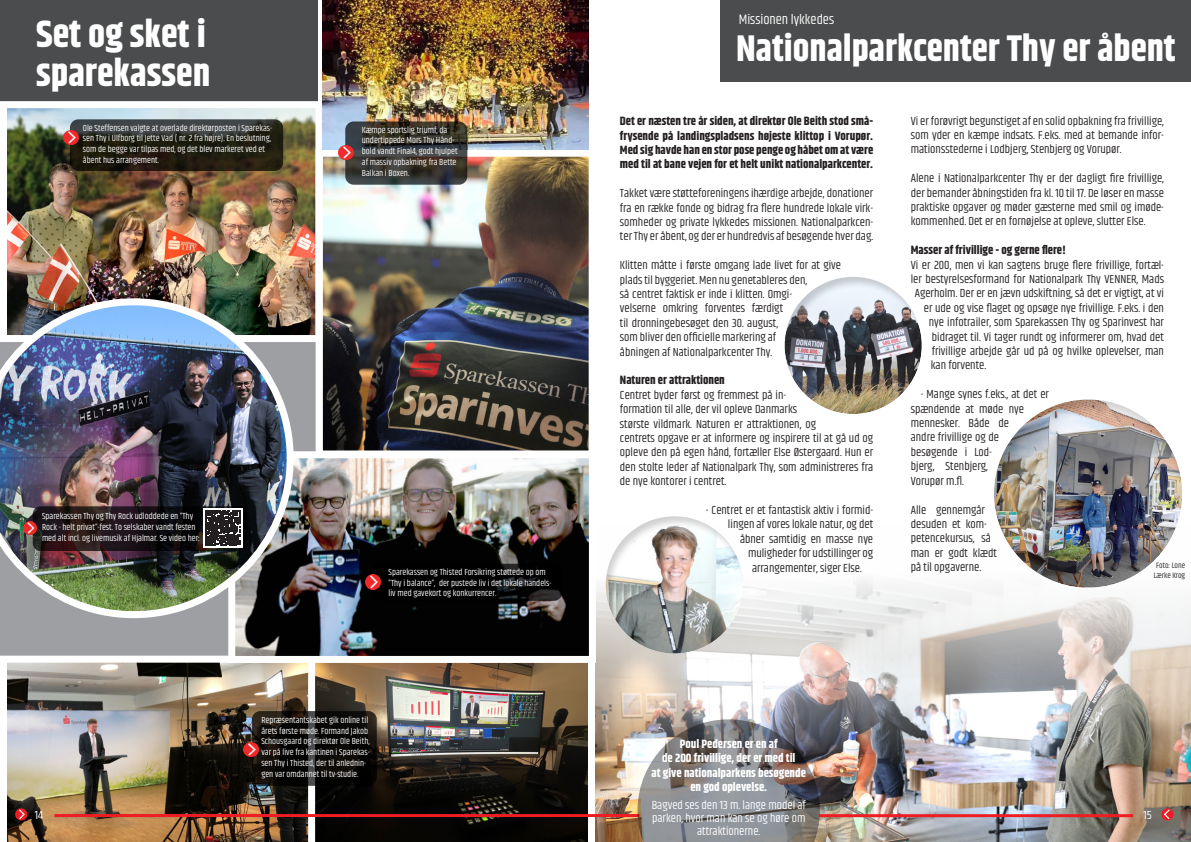
<style>
.page{position:relative;width:1191px;height:842px;background:#fff}
.page>*{position:absolute;margin:0;border:0;box-sizing:border-box;transform-origin:0 0}
.t1{font:700 38px "Khand";color:#fff}
.t2{font:700 37px "Khand";color:#fff}
.t3{font:14px "Khand";color:#fff}
.t4{font:12px/14.4px "Khand";color:#231f20}
.t5{font:700 12px/14.4px "Khand";color:#231f20;text-align:justify}
.t6{font:700 12px "Khand";color:#fff}
.t7{font:12px/13px "Khand";color:#fff;text-align:center}
.t8{font:9px/10.8px "Khand";color:#fff}
.t9{font:8px "Khand";color:#231f20}
</style>
<div class="page">
<img style="left:315px;top:663px;width:272px;height:179px">
<div style="left:0;top:306px;width:324px;height:351px;background:#9d9fa2"></div>
<img style="left:595px;top:579px;width:596px;height:263px">
<img style="left:0;top:656px;width:315px;height:186px">
<div style="left:0;top:0;width:317px;height:107px;background:#4b4c4d"></div>
<svg style="left:15px;top:808px;width:12px;height:12px"></svg>
<svg style="left:18px;top:808px;width:8px;height:12px"></svg>
<hr style="left:54px;top:814px;width:585px;height:3px;background:#ee1d23">
<img style="left:236px;top:459px;width:352px;height:196px">
<div style="left:228px;top:451px;width:368px;height:212px;border:7px solid #fff"></div>
<svg style="left:252px;top:711px;width:125px;height:75px;background:#100e0b"></svg>
<img style="left:244px;top:742px;width:15px;height:15px">
<svg style="left:372px;top:564px;width:190px;height:37px;background:#050505"></svg>
<img style="left:365px;top:575px;width:15px;height:14px">
<img style="left:8px;top:109px;width:306px;height:225px">
<div style="left:0;top:101px;width:322px;height:241px;border:7px solid #fff"></div>
<img style="left:0;top:298px;width:294px;height:320px">
<svg style="left:70px;top:119px;width:213px;height:52px;background:#28271e"></svg>
<img style="left:63px;top:130px;width:15px;height:15px">
<div style="left:1161px;top:808px;width:12px;height:12px;background:#ee1d23;border-radius:50%"></div>
<svg style="left:1162px;top:808px;width:9px;height:12px"></svg>
<div style="left:720px;top:0;width:471px;height:81px;background:#4b4c4d"></div>
<hr style="left:819px;top:814px;width:314px;height:3px;background:#ee1d23">
<div style="left:604px;top:515px;width:139px;height:139px;background:#231f20;opacity:.21"></div>
<div style="left:783px;top:275px;width:139px;height:139px;background:#231f20;opacity:.21"></div>
<div style="left:992px;top:397px;width:190px;height:191px;background:#231f20;opacity:.21"></div>
<img style="left:637px;top:719px;width:183px;height:123px">
<svg style="left:33px;top:506px;width:214px;height:45px;background:#1c1315"></svg>
<img style="left:23px;top:521px;width:14px;height:14px">
<svg style="left:203px;top:508px;width:39px;height:40px"></svg>
<svg style="left:205px;top:511px;width:35px;height:34px"></svg>
<img style="left:324px;top:157px;width:264px;height:293px">
<div style="left:316px;top:149px;width:280px;height:309px;border:7px solid #fff"></div>
<img style="left:323px;top:0;width:265px;height:149px">
<svg style="left:345px;top:121px;width:122px;height:64px;background:#393833"></svg>
<img style="left:339px;top:145px;width:14px;height:15px">
<p class="t1" style="left:36px;top:7px;width:171px">Set og sket i</p>
<p class="t1" style="left:36px;top:46px;width:176px">sparekassen</p>
<p class="t8" style="left:83px;top:123px;width:191px">Ole Steffensen valgte at overlade direktørposten i Sparekas&shy;sen Thy i Ulfborg til Jette Vad ( nr. 2 fra højre). En beslutning, som de begge var tilpas med, og det blev markeret ved et åbent hus arrangement.</p>
<p class="t8" style="left:362px;top:125px;width:97px">Kæmpe sportslig triumf, da undertippede Mors Thy Hånd&shy;bold vandt Final4, godt hjulpet af massiv opbakning fra Bette<br>Balkan i Boxen.</p>
<p class="t8" style="left:42px;top:512px;width:160px">Sparekassen Thy og Thy Rock udloddede en ”Thy<br>Rock - helt privat”-fest. To selskaber vandt festen med alt incl. og livemusik af Hjalmar. Se video her:</p>
<p class="t8" style="left:388px;top:567px;width:164px">Sparekassen og Thisted Forsikring støttede op om ”Thy i balance”, der pustede liv i det lokale handels&shy;liv med gavekort og konkurrencer.</p>
<p class="t7" style="left:35px;top:809px;width:10px">14</p>
<p class="t8" style="left:261px;top:715px;width:110px">Repræsentantskabet gik online til årets første møde. Formand Jakob Schousgaard og direktør Ole Beith, var på live fra kantinen i Sparekas&shy;sen Thy i Thisted, der til anlednin&shy;gen var omdannet til tv-studie.</p>
<p class="t3" style="left:739px;top:11px;width:97px">Missionen lykkedes</p>
<p class="t2" style="left:736px;top:22px;width:441px">Nationalparkcenter Thy er åbent</p>
<p class="t5" style="left:620px;top:114px;width:255px">Det er næsten tre år siden, at direktør Ole Beith stod små&shy;frysende på landingspladsens højeste klittop i Vorupør.<br>Med sig havde han en stor pose penge og håbet om at være med til at bane vejen for et helt unikt nationalparkcenter.</p>
<p class="t4" style="left:620px;top:187px;width:255px;text-align:justify">Takket være støtteforeningens ihærdige arbejde, donationer fra en række fonde og bidrag fra flere hundrede lokale virk&shy;somheder og private lykkedes missionen. Nationalparkcen&shy;ter Thy er åbent, og der er hundredvis af besøgende hver dag.</p>
<p class="t4" style="left:620px;top:259px;width:223px">Klitten måtte i første omgang lade livet for at give plads til byggeriet. Men nu genetableres den,<br>så centret faktisk er inde i klitten. Omgi-<br>velserne omkring forventes færdigt<br>til dronningebesøget den 30. august,<br>som bliver den officielle markering af<br>åbningen af Nationalparkcenter Thy.</p>
<p class="t5" style="left:620px;top:374px;width:106px">Naturen er attraktionen</p>
<p class="t4" style="left:620px;top:388px;width:255px">Centret byder først og fremmest på in-<br>formation til alle, der vil opleve Danmarks<br>største vildmark. Naturen er attraktionen, og<br>centrets opgave er at informere og inspirere til at gå ud og opleve den på egen hånd, fortæller Else Østergaard. Hun er den stolte leder af Nationalpark Thy, som administreres fra de nye kontorer i centret.</p>
<p class="t4" style="left:706px;top:503px;width:169px">- Centret er et fantastisk aktiv i formid-</p>
<p class="t4" style="left:728px;top:518px;width:147px">lingen af vores lokale natur, og det</p>
<p class="t4" style="left:740px;top:532px;width:135px">åbner samtidig en masse nye</p>
<p class="t4" style="left:748px;top:547px;width:127px">muligheder for udstillinger og</p>
<p class="t4" style="left:752px;top:561px;width:111px">arrangementer, siger Else.</p>
<p class="t4" style="left:910px;top:114px;width:255px;text-align:justify">Vi er forøvrigt begunstiget af en solid opbakning fra frivillige, som yder en kæmpe indsats. F.eks. med at bemande infor&shy;mationsstederne i Lodbjerg, Stenbjerg og Vorupør.</p>
<p class="t4" style="left:910px;top:172px;width:255px;text-align:justify">Alene i Nationalparkcenter Thy er der dagligt fire frivillige, der bemander åbningstiden fra kl. 10 til 17. De løser en masse praktiske opgaver og møder gæsterne med smil og imøde&shy;kommenhed. Det er en fornøjelse at opleve, slutter Else.</p>
<p class="t5" style="left:910px;top:244px;width:157px">Masser af frivillige - og gerne flere!</p>
<p class="t4" style="left:910px;top:258px;width:255px">Vi er 200, men vi kan sagtens bruge flere frivillige, fortæl-</p>
<p class="t4" style="left:910px;top:273px;width:255px">ler bestyrelsesformand for Nationalpark Thy VENNER, Mads</p>
<p class="t4" style="left:914px;top:287px;width:251px">Agerholm. Der er en jævn udskiftning, så det er vigtigt, at vi</p>
<p class="t4" style="left:923px;top:301px;width:242px">er ude og vise flaget og opsøge nye frivillige. F.eks. i den</p>
<p class="t4" style="left:928px;top:316px;width:237px">nye infotrailer, som Sparekassen Thy og Sparinvest har</p>
<p class="t4" style="left:931px;top:330px;width:234px">bidraget til. Vi tager rundt og informerer om, hvad det</p>
<p class="t4" style="left:931px;top:345px;width:234px">frivillige arbejde går ud på og hvilke oplevelser, man</p>
<p class="t4" style="left:930px;top:359px;width:57px">kan forvente.</p>
<p class="t4" style="left:910px;top:388px;width:140px;text-indent:10px">- Mange synes f.eks., at det er spændende at møde nye mennesker. Både de<br>andre frivillige og de<br>besøgende i Lod-<br>bjerg, Stenbjerg,<br>Vorupør m.fl.</p>
<p class="t4" style="left:910px;top:503px;width:88px">Alle gennemgår desuden et kom&shy;petencekursus, så man er godt klædt på til opgaverne.</p>
<p class="t9" style="left:1156px;top:561px;width:30px">Foto: Lone</p>
<p class="t9" style="left:1153px;top:571px;width:33px">Lærke Krog</p>
<p class="t6" style="left:680px;top:735px;width:99px">Poul Pedersen er en af</p>
<p class="t6" style="left:662px;top:750px;width:135px">de 200 frivillige, der er med til</p>
<p class="t6" style="left:651px;top:764px;width:156px">at give nationalparkens besøgende</p>
<p class="t6" style="left:690px;top:778px;width:78px">en god oplevelse.</p>
<p class="t7" style="left:651px;top:799px;width:156px">Bagved ses den 13 m. lange model af parken, hvor man kan se og høre om attraktionerne.</p>
<p class="t7" style="left:1143px;top:809px;width:10px">15</p>
</div>
